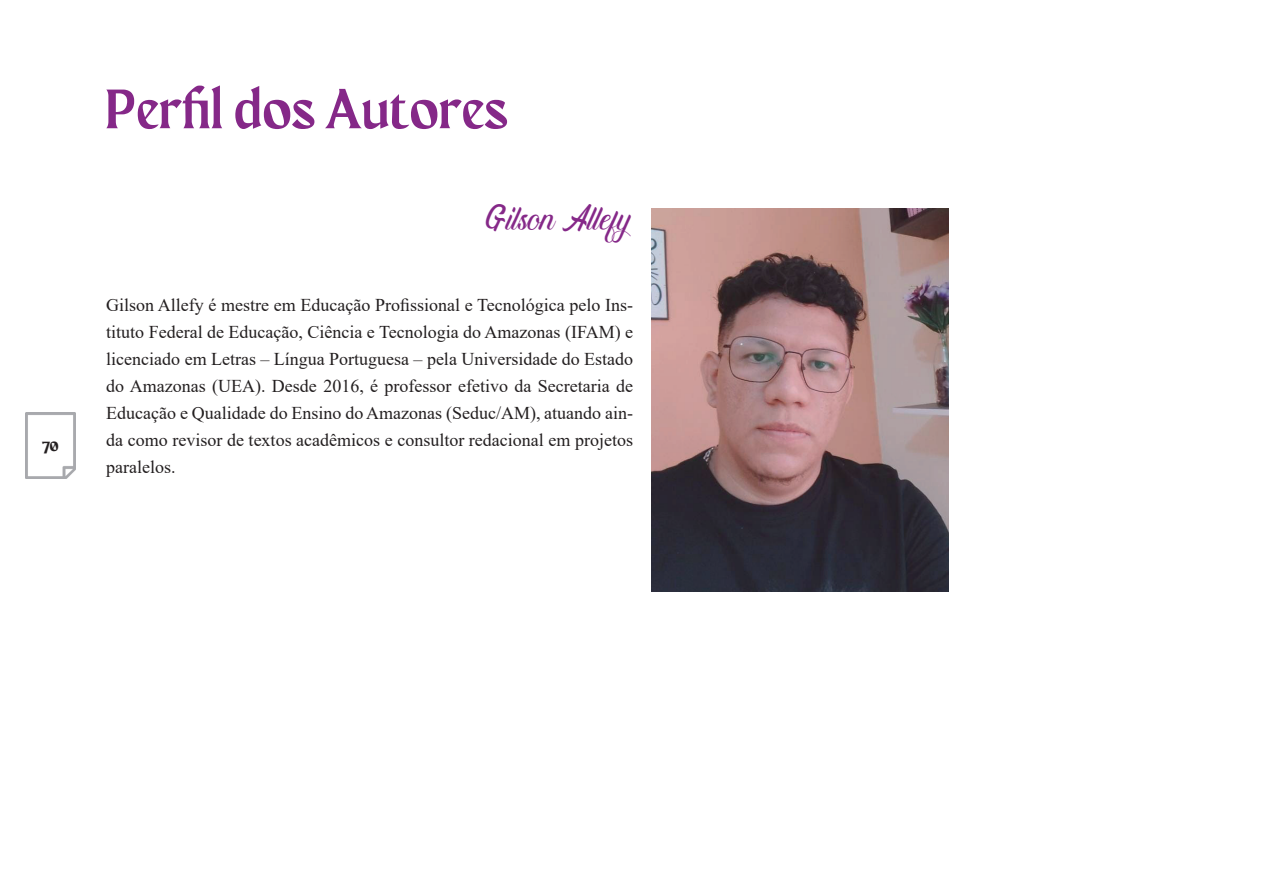
<style>
.page{position:relative;width:1263px;height:893px;background:#fff}
.page>*{position:absolute;margin:0;border:0;box-sizing:border-box;transform-origin:0 0}
.t1{font:54px "Maragsa Display";color:#852888}
.t2{font:45px "Regina Script";color:#852888}
.t3{font:18px/27px "Times New Roman";color:#231f20;text-align:justify}
.t4{font:18px "Maragsa Display";color:#231f20}
</style>
<div class="page">
<img style="left:26px;top:413px;width:49px;height:65px">
<img style="left:651px;top:208px;width:298px;height:383px">
<p class="t4" style="left:42px;top:433px;width:18px">70</p>
<h1 class="t1" style="left:106px;top:76px;width:403px">Perfil dos Autores</h1>
<h2 class="t2" style="left:486px;top:202px;width:147px">Gilson Allefy</h2>
<p class="t3" style="left:106px;top:291px;width:528px">Gilson Allefy é mestre em Educação Profissional e Tecnológica pelo Ins&shy;tituto Federal de Educação, Ciência e Tecnologia do Amazonas (IFAM) e licenciado em Letras – Língua Portuguesa – pela Universidade do Estado do Amazonas (UEA). Desde 2016, é professor efetivo da Secretaria de Educação e Qualidade do Ensino do Amazonas (Seduc/AM), atuando ain&shy;da como revisor de textos acadêmicos e consultor redacional em projetos paralelos.</p>
</div>
